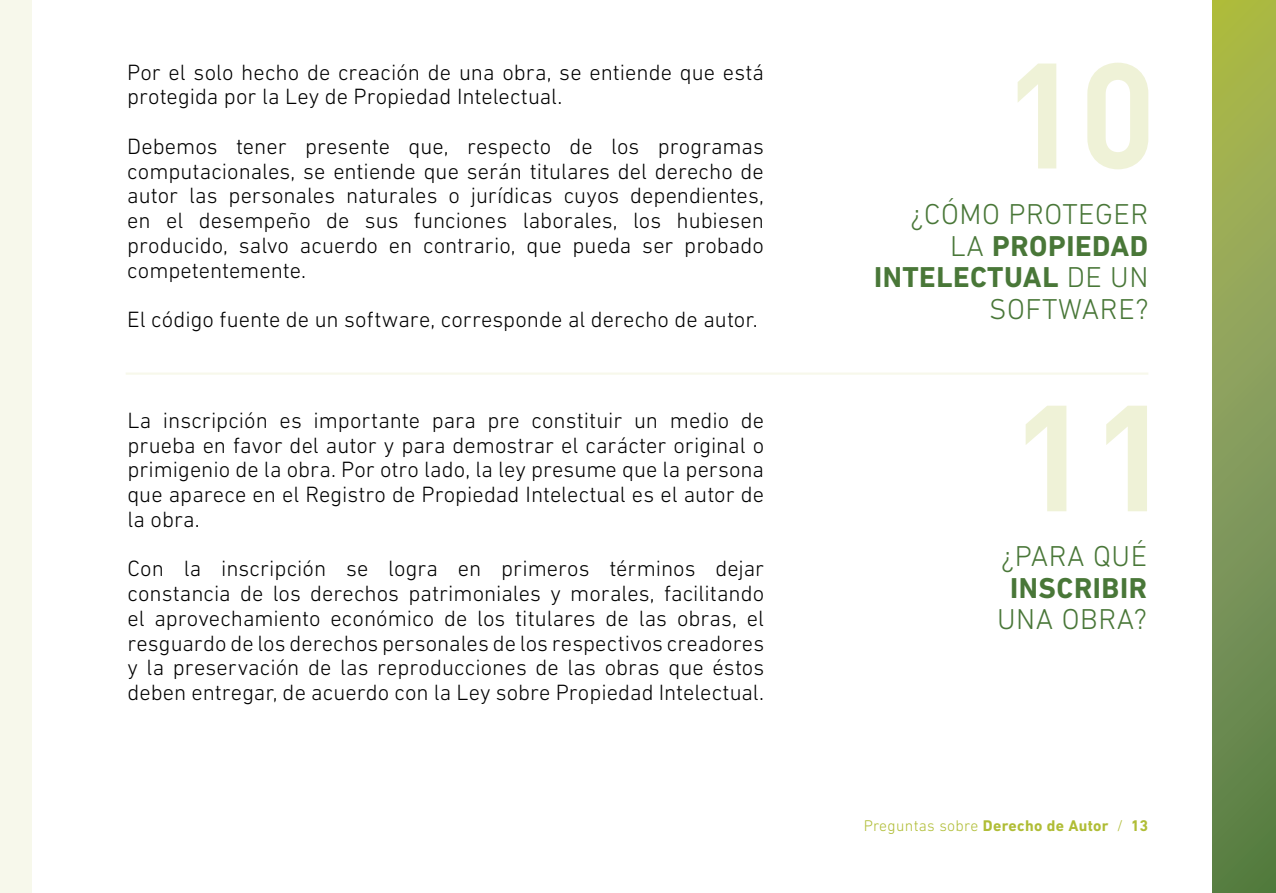
<style>
.page{position:relative;width:1276px;height:893px;background:#fff}
.page>*{position:absolute;margin:0;border:0;box-sizing:border-box;transform-origin:0 0}
.t1{font:300 29.25px/31.5px "DIN Next LT Pro";letter-spacing:.02em;color:#497738;text-align:right}
.t2{font:700 29.25px "DIN Next LT Pro";letter-spacing:.02em;color:#497738}
.t3{font:300 22.5px/24.8px "DIN Next LT Pro";color:#000;text-align:justify}
.t4{font:700 15.75px "DIN Next LT Pro";color:#b0bd36}
.s1{font-weight:700}
.s2{font-weight:300}
</style>
<div class="page">
<svg style="left:1212px;top:0;width:64px;height:893px"></svg>
<div style="left:0;top:0;width:32px;height:893px;background:#f7f8eb"></div>
<hr style="left:126px;top:372px;width:1022px;height:3px;background:#b0bd36">
<svg style="left:1017px;top:63px;width:131px;height:106px"></svg>
<svg style="left:1025px;top:406px;width:122px;height:105px"></svg>
<p class="t3" style="left:127px;top:59px;width:638px">Por el solo hecho de creación de una obra, se entiende que está protegida por la Ley de Propiedad I ntelectual.</p>
<p class="t3" style="left:127px;top:134px;width:638px">Debemos tener presente que, respecto de los programas computacionales, se entiende que serán titulares del derecho de autor las personales naturales o jurídicas cuyos dependientes, en el desempeño de sus funciones laborales, los hubiesen producido, salvo acuerdo en contrario, que pueda ser probado competentemente.</p>
<p class="t3" style="left:127px;top:307px;width:632px">El código fuente de un software, corresponde al derecho de autor.</p>
<p class="t3" style="left:127px;top:408px;width:638px">La inscripción es importante para pre constituir un medio de prueba en favor del autor y para demostrar el carácter original o primigenio de la obra. Por otro lado, la ley presume que la persona que aparece en el Registro de Propiedad I ntelectual es el autor de la obra.</p>
<p class="t3" style="left:127px;top:556px;width:638px">Con la inscripción se logra en primeros términos dejar constancia de los derechos patrimoniales y morales, facilitando el aprovechamiento económico de los titulares de las obras, el resguardo de los derechos personales de los respectivos creadores y la preservación de las reproducciones de las obras que éstos deben entregar, de acuerdo con la Ley sobre Propiedad I ntelectual.</p>
<h1 class="t1" style="left:874px;top:198px;width:276px">¿Cómo proteger la <span class="s1">PROPIEDAD<br>INTELECTUAL</span> de u n software?</h1>
<h1 class="t1" style="left:1001px;top:540px;width:147px">¿para qu é</h1>
<h1 class="t2" style="left:1010px;top:571px;width:138px">INSCRIBIR</h1>
<h1 class="t1" style="left:997px;top:603px;width:151px">u na obra?</h1>
<p class="t4" style="left:864px;top:816px;width:286px"><span class="s2">Preguntas sobre</span> DERECHO DE AUTOR <span class="s2">/</span> 13</p>
</div>
